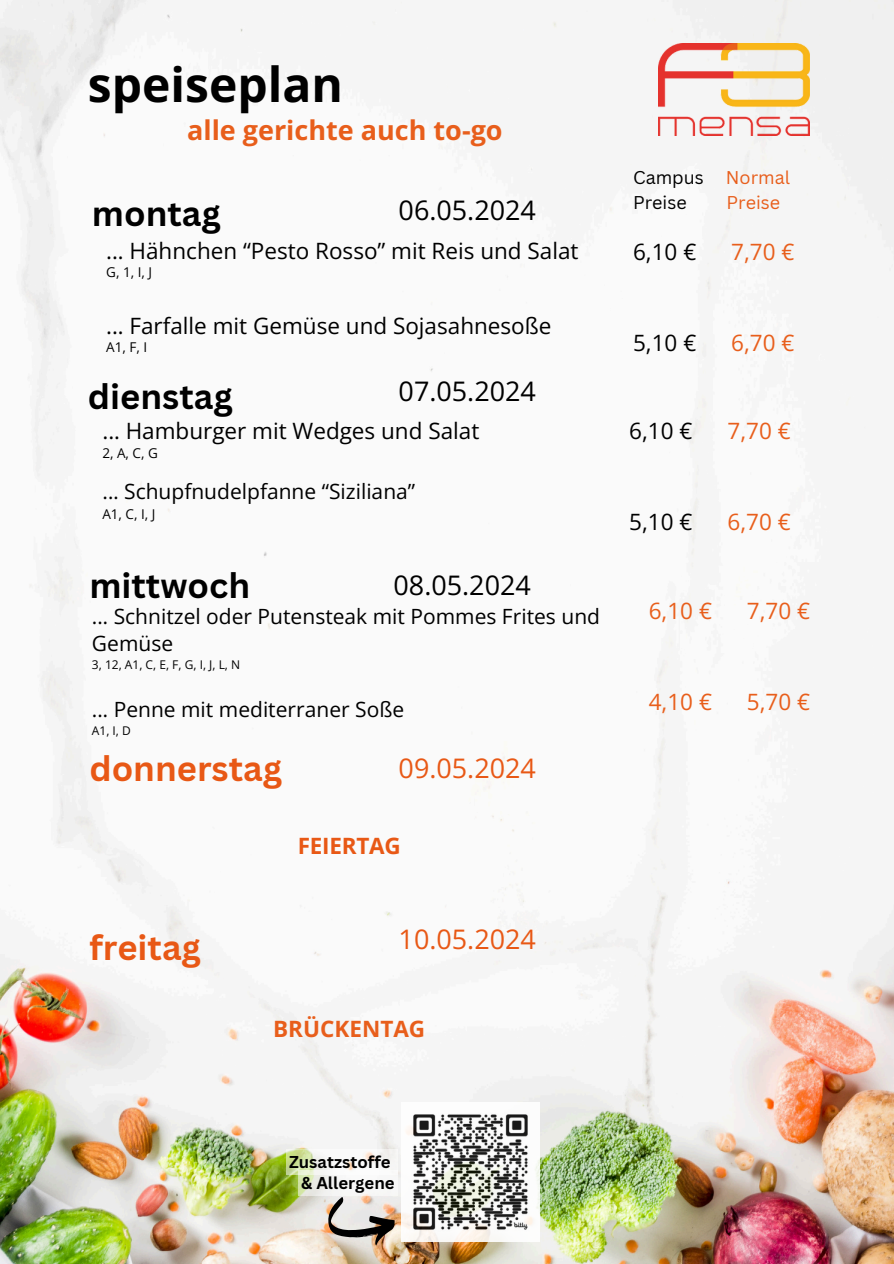
<style>
.page{position:relative;width:894px;height:1264px;background:#fff}
.page>*{position:absolute;margin:0;border:0;box-sizing:border-box;transform-origin:0 0}
.t1{font:700 48px "Open Sans";color:#000}
.t2{font:700 34.5px "Canva Sans";color:#000}
.t3{font:700 34.5px "Canva Sans";color:#e85815}
.t4{font:700 27px "Open Sans";color:#e85e1b}
.t5{font:26.85px "Open Sans";color:#000}
.t6{font:26.85px "Open Sans";color:#e85815}
.t7{font:22.5px "Open Sans";color:#000}
.t8{font:22.5px "Open Sans";color:#e85e1b}
.t9{font:700 22.5px "Open Sans";color:#e85e1b}
.t10{font:700 22.5px "Open Sans";letter-spacing:-.01em;color:#e85815}
.t11{font:21px/27.5px "Open Sans";color:#000}
.t12{font:18px "Canva Sans";color:#000}
.t13{font:18px "Canva Sans";color:#e85e1b}
.t14{font:700 16.65px "Canva Sans";color:#000}
.t15{font:13.5px "Open Sans";color:#000}
.t16{font:12px "Open Sans";color:#000}
.s1{color:#e85e1b}
</style>
<div class="page">
<img style="left:0;top:0;width:893px;height:1263px">
<img style="left:658px;top:43px;width:150px;height:93px">
<img style="left:401px;top:1102px;width:138px;height:139px">
<svg style="left:327px;top:1196px;width:67px;height:49px;background:#b1a79e"></svg>
<div style="left:286px;top:1149px;width:111px;height:25px;background:#fff;opacity:.52"></div>
<div style="left:298px;top:1169px;width:99px;height:26px;background:#fff;opacity:.52"></div>
<h2 class="t1" style="left:88px;top:50px;width:256px">speiseplan</h2>
<h4 class="t4" style="left:187px;top:111px;width:317px">alle gerichte auch to-go</h4>
<p class="t2" style="left:92px;top:189px;width:130px">montag</p>
<h6 class="t5" style="left:398px;top:191px;width:139px">06.05.2024</h6>
<h3 class="t7" style="left:106px;top:235px;width:474px">… Hähnchen “Pesto Rosso” mit Reis und Salat</h3>
<h3 class="t15" style="left:106px;top:263px;width:47px">G, 1, I, J</h3>
<h2 class="t7" style="left:106px;top:309px;width:446px">… Farfalle mit Gemüse und Sojasahnesoße</h2>
<h2 class="t15" style="left:106px;top:337px;width:42px">A1, F, I</h2>
<h6 class="t2" style="left:88px;top:372px;width:146px">dienstag</h6>
<h6 class="t5" style="left:398px;top:372px;width:139px">07.05.2024</h6>
<p class="t7" style="left:102px;top:415px;width:378px">… Hamburger mit Wedges und Salat</p>
<p class="t15" style="left:102px;top:444px;width:57px">2, A, C, G</p>
<p class="t11" style="left:102px;top:477px;width:314px">… Schupfnudelpfanne “Siziliana”</p>
<p class="t15" style="left:102px;top:505px;width:55px">A1, C, I, J</p>
<h4 class="t2" style="left:89px;top:561px;width:162px">mittwoch</h4>
<h2 class="t5" style="left:393px;top:566px;width:139px">08.05.2024</h2>
<h2 class="t11" style="left:92px;top:601px;width:509px">… Schnitzel oder Putensteak mit Pommes Frites und<br>Gemüse</h2>
<h2 class="t16" style="left:92px;top:656px;width:150px">3, 12, A1, C, E, F, G, I, J, L, N</h2>
<h4 class="t11" style="left:92px;top:695px;width:314px">… Penne mit mediterraner Soße</h4>
<h4 class="t16" style="left:92px;top:722px;width:40px">A1, I, D</h4>
<h5 class="t3" style="left:89px;top:744px;width:194px">donnerstag</h5>
<h6 class="t6" style="left:398px;top:749px;width:139px">09.05.2024</h6>
<h5 class="t3" style="left:89px;top:923px;width:113px">freitag</h5>
<h6 class="t10" style="left:298px;top:830px;width:104px">FEIERTAG</h6>
<h4 class="t6" style="left:398px;top:919px;width:139px">10.05.2024</h4>
<h2 class="t9" style="left:273px;top:1012px;width:153px">BRÜCKENTAG</h2>
<h6 class="t12" style="left:633px;top:165px;width:158px">Campus <span class="s1">Normal</span></h6>
<h6 class="t12" style="left:633px;top:190px;width:55px">Preise</h6>
<h6 class="t13" style="left:726px;top:190px;width:55px">Preise</h6>
<h4 class="t7" style="left:633px;top:236px;width:65px">6,10 €</h4>
<h4 class="t8" style="left:731px;top:236px;width:65px">7,70 €</h4>
<h6 class="t7" style="left:633px;top:327px;width:65px">5,10 €</h6>
<h6 class="t8" style="left:731px;top:327px;width:65px">6,70 €</h6>
<h6 class="t7" style="left:629px;top:415px;width:65px">6,10 €</h6>
<h6 class="t8" style="left:727px;top:415px;width:65px">7,70 €</h6>
<h6 class="t7" style="left:629px;top:506px;width:65px">5,10 €</h6>
<h6 class="t8" style="left:727px;top:506px;width:65px">6,70 €</h6>
<h6 class="t8" style="left:648px;top:594px;width:65px">6,10 €</h6>
<h6 class="t8" style="left:746px;top:594px;width:65px">7,70 €</h6>
<h6 class="t8" style="left:648px;top:685px;width:65px">4,10 €</h6>
<h6 class="t8" style="left:746px;top:685px;width:65px">5,70 €</h6>
<p class="t14" style="left:289px;top:1150px;width:103px">Zusatzstoffe</p>
<p class="t14" style="left:301px;top:1171px;width:95px">&amp; Allergene</p>
</div>
